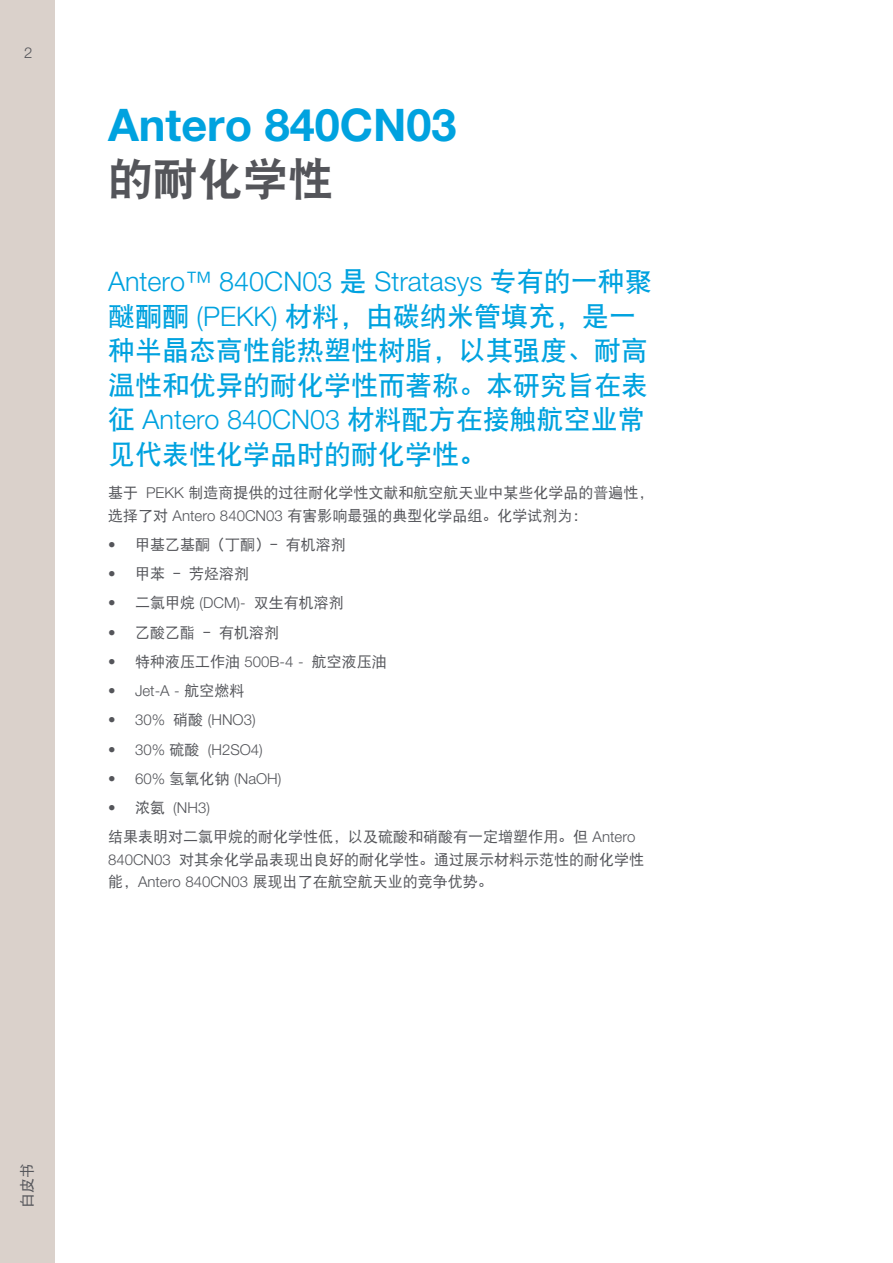
<style>
.page{position:relative;width:893px;height:1263px;background:#fff}
.page>*{position:absolute;margin:0;border:0;box-sizing:border-box;transform-origin:0 0}
.t1{font:700 45px "Helvetica Neue LT Std";color:#00a2df}
.t2{font:45px "DF Hei W9";color:#54555a}
.t3{font:27px/34.5px "DF Hei W7";color:#00a2df}
.t4{font:300 27px "Helvetica Neue LT Std";color:#00a2df}
.t5{font:15px/22.5px "DF Hei W5";color:#54555a}
.t6{font:300 15px "Helvetica Neue LT Std";color:#54555a}
.s1{font-family:"DF Hei W7";font-weight:400}
.s2{font-family:"Helvetica Neue LT Std";font-weight:300}
.s3{font-family:"DF Hei W9"}
.s4{font-family:"DF Hei W5";font-weight:400}
</style>
<div class="page">
<div style="left:0;top:0;width:55px;height:1263px;background:#dad1cb"></div>
<p class="t6" style="left:24px;top:43px;width:10px">2</p>
<h1 class="t1" style="left:108px;top:97px;width:350px">Antero 840CN03</h1>
<h1 class="t2" style="left:108px;top:157px;width:226px">的耐化学性</h1>
<h2 class="t4" style="left:108px;top:265px;width:545px">Antero™ 840CN03 <span class="s1">是</span> Stratasys <span class="s1">专有的一种聚</span></h2>
<h2 class="t3" style="left:108px;top:299px;width:541px">醚酮酮 <span class="s2">(PEKK)</span> 材料，由碳纳米管填充，是一种半晶态高性能热塑性树脂，以其强度、耐高温性和优异的耐化学性而著称。本研究旨在表</h2>
<h2 class="t4" style="left:108px;top:403px;width:538px"><span class="s1">征</span> Antero 840CN03 <span class="s1">材料配方在接触航空业常</span></h2>
<h2 class="t3" style="left:108px;top:437px;width:379px">见代表性化学品时的耐化学性<span class="s3">。</span></h2>
<p class="t5" style="left:108px;top:481px;width:547px">基于 <span class="s2">PEKK</span> 制造商提供的过往耐化学性文献和航空航天业中某些化学品的普遍性，选择了对 <span class="s2">Antero 840CN03</span> 有害影响最强的典型化学品组。化学试剂为：</p>
<p class="t5" style="left:108px;top:533px;width:239px"><span class="s2">•</span> 甲基乙基酮（丁酮）- 有机溶剂</p>
<p class="t5" style="left:108px;top:562px;width:142px"><span class="s2">•</span> 甲苯 - 芳烃溶剂</p>
<p class="t5" style="left:108px;top:592px;width:237px"><span class="s2">•</span> 二氯甲烷 <span class="s2">(DCM)-</span> 双生有机溶剂</p>
<p class="t5" style="left:108px;top:621px;width:172px"><span class="s2">•</span> 乙酸乙酯 - 有机溶剂</p>
<p class="t5" style="left:108px;top:650px;width:280px"><span class="s2">•</span> 特种液压工作油 <span class="s2">500B-4 -</span> 航空液压油</p>
<p class="t6" style="left:108px;top:682px;width:138px">• Jet-A - <span class="s4">航空燃料</span></p>
<p class="t6" style="left:108px;top:711px;width:149px">• 30% <span class="s4">硝酸</span> (HNO3)</p>
<p class="t6" style="left:108px;top:740px;width:156px">• 30% <span class="s4">硫酸</span> (H2SO4)</p>
<p class="t6" style="left:108px;top:769px;width:175px">• 60% <span class="s4">氢氧化钠</span> (NaOH)</p>
<p class="t6" style="left:108px;top:799px;width:103px">• <span class="s4">浓氨</span> (NH3)</p>
<p class="t5" style="left:108px;top:826px;width:538px">结果表明对二氯甲烷的耐化学性低，以及硫酸和硝酸有一定增塑作用。但 <span class="s2">Antero<br>840CN03</span> 对其余化学品表现出良好的耐化学性。通过展示材料示范性的耐化学性能，<span class="s2">Antero 840CN03</span> 展现出了在航空航天业的竞争优势。</p>
<p class="t5" style="left:16px;top:1208px;width:47px;rotate:-90deg">白皮书</p>
</div>
